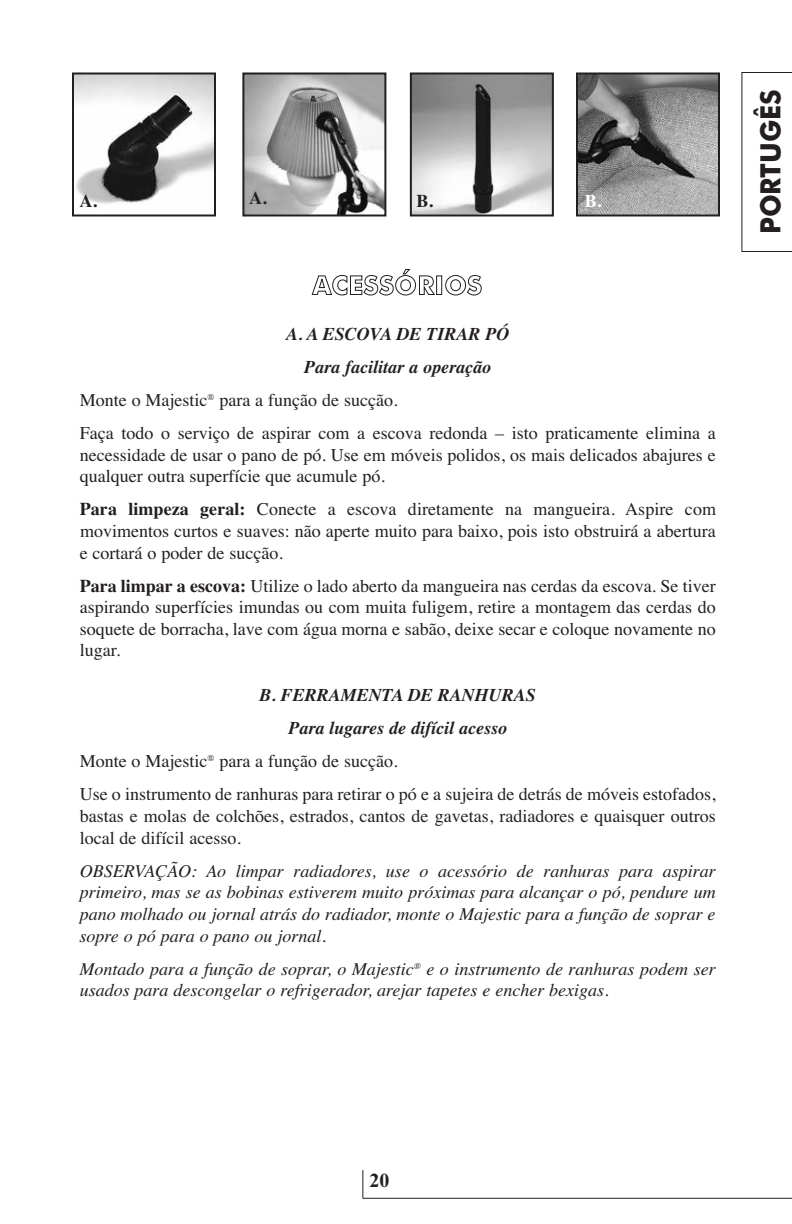
<style>
.page{position:relative;width:792px;height:1224px;background:#fff}
.page>*{position:absolute;margin:0;border:0;box-sizing:border-box;transform-origin:0 0}
.t1{font:700 28px "Futura BT";color:#231f20;scale:.95 1}
.t2{font:700 20px "Times New Roman";color:#231f20}
.t3{font:18px/21.6px "Times";color:#231f20}
.t4{font:italic 18px/21.6px "Times";color:#231f20;text-align:justify}
.t5{font:italic 700 18px "Times";color:#231f20}
.t6{font:700 18px "Times";color:#231f20}
.t7{font:700 18px "Times";color:#fff}
.s1{font-weight:700}
</style>
<div class="page">
<img style="left:75px;top:75px;width:138px;height:129px">
<div style="left:72px;top:72px;width:144px;height:144px;border:2px solid #231f20"></div>
<img style="left:245px;top:75px;width:138px;height:138px">
<div style="left:242px;top:72px;width:144px;height:144px;border:2px solid #231f20"></div>
<img style="left:413px;top:75px;width:138px;height:138px">
<div style="left:410px;top:72px;width:144px;height:144px;border:2px solid #231f20"></div>
<img style="left:579px;top:75px;width:138px;height:138px">
<div style="left:576px;top:72px;width:144px;height:144px;border:2px solid #231f20"></div>
<svg style="left:312px;top:269px;width:123px;height:26px"></svg>
<div style="left:436px;top:276px;width:6px;height:19px;border:1px solid #231f20"></div>
<svg style="left:445px;top:275px;width:37px;height:20px"></svg>
<hr style="left:363px;top:1198px;width:429px;height:1px;background:#231f20">
<svg style="left:363px;top:1170px;width:1px;height:28px"></svg>
<svg style="left:741px;top:72px;width:51px;height:180px"></svg>
<p class="t6" style="left:79px;top:190px;width:19px">A.</p>
<p class="t6" style="left:249px;top:187px;width:19px">A.</p>
<p class="t6" style="left:416px;top:190px;width:18px">B.</p>
<p class="t7" style="left:585px;top:190px;width:18px">B.</p>
<p class="t5" style="left:286px;top:323px;width:225px">A. A ESCOVA DE TIRAR PÓ</p>
<p class="t5" style="left:304px;top:356px;width:188px">Para facilitar a operação</p>
<p class="t3" style="left:80px;top:389px;width:319px">Monte o Majestic<sup>®</sup> para a função de sucção.</p>
<p class="t3" style="left:80px;top:422px;width:638px">Faça todo o serviço de aspirar com a escova redonda – isto praticamente elimina a</p>
<p class="t3" style="left:80px;top:444px;width:638px">necessidade de usar o pano de pó. Use em móveis polidos, os mais delicados abajures e qualquer outra superfície que acumule pó.</p>
<p class="t3" style="left:80px;top:498px;width:638px;text-align:justify"><span class="s1">Para limpeza geral:</span> Conecte a escova diretamente na mangueira. Aspire com movimentos curtos e suaves: não aperte muito para baixo, pois isto obstruirá a abertura e cortará o poder de sucção.</p>
<p class="t3" style="left:80px;top:575px;width:638px;text-align:justify"><span class="s1">Para limpar a escova:</span> Utilize o lado aberto da mangueira nas cerdas da escova. Se tiver aspirando superfícies imundas ou com muita fuligem, retire a montagem das cerdas do soquete de borracha, lave com água morna e sabão, deixe secar e coloque novamente no lugar.</p>
<p class="t5" style="left:259px;top:684px;width:278px">B. FERRAMENTA DE RANHURAS</p>
<p class="t5" style="left:288px;top:718px;width:220px">Para lugares de difícil acesso</p>
<p class="t3" style="left:80px;top:750px;width:319px">Monte o Majestic<sup>®</sup> para a função de sucção.</p>
<p class="t3" style="left:80px;top:783px;width:638px">Use o instrumento de ranhuras para retirar o pó e a sujeira de detrás de móveis estofados,</p>
<p class="t3" style="left:80px;top:805px;width:638px">bastas e molas de colchões, estrados, cantos de gavetas, radiadores e quaisquer outros local de difícil acesso.</p>
<p class="t4" style="left:80px;top:860px;width:638px">OBSERVAÇÃO: Ao limpar radiadores, use o acessório de ranhuras para aspirar primeiro, mas se as bobinas estiverem muito próximas para alcançar o pó, pendure um pano molhado ou jornal atrás do radiador, monte o Majestic para a função de soprar e sopre o pó para o pano ou jornal.</p>
<p class="t4" style="left:80px;top:958px;width:638px">Montado para a função de soprar, o Majestic<sup>®</sup> e o instrumento de ranhuras podem ser usados para descongelar o refrigerador, arejar tapetes e encher bexigas.</p>
<h1 class="t1" style="left:759px;top:234px;width:154px;rotate:-90deg">PORTUGÊS</h1>
<p class="t2" style="left:370px;top:1170px;width:21px">20</p>
</div>
